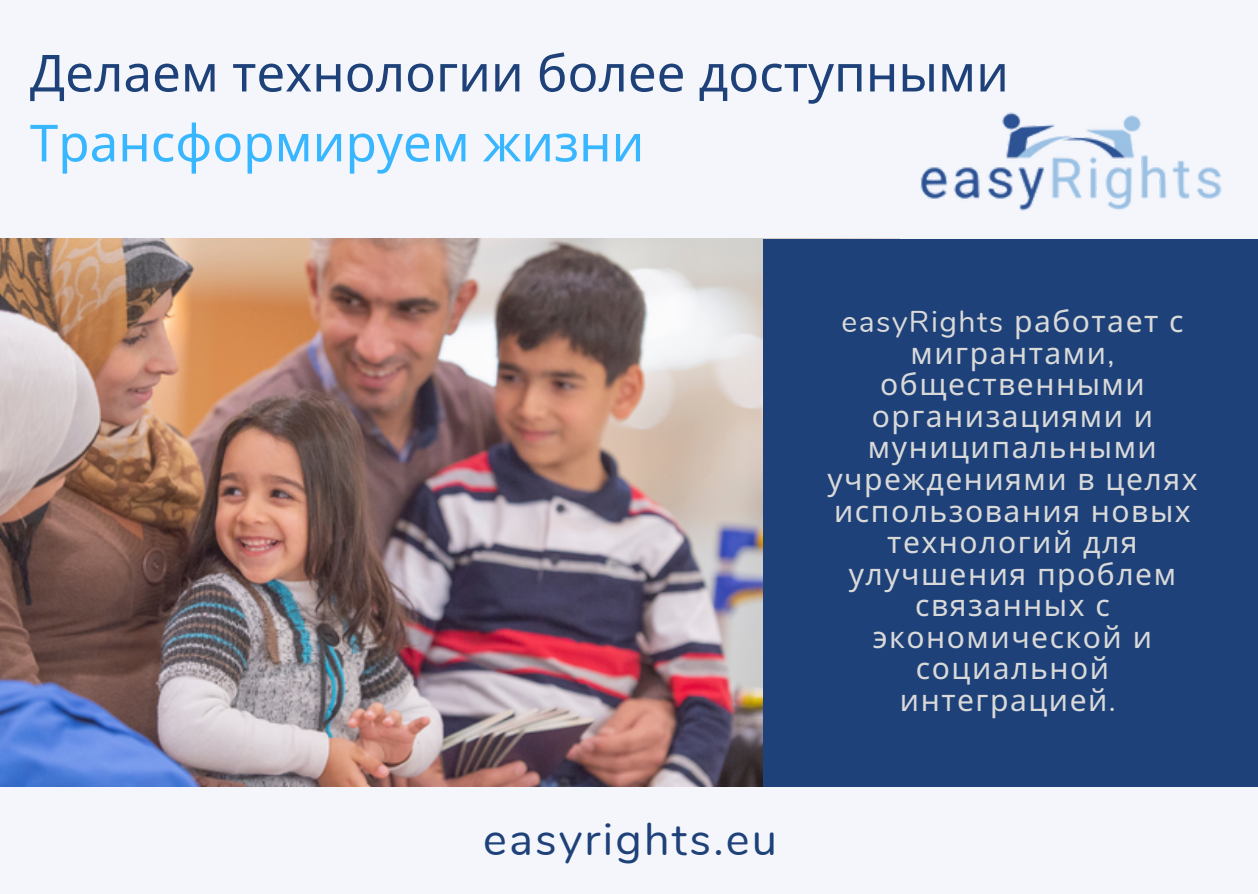
<style>
.page{position:relative;width:1258px;height:894px;background:#fff}
.page>*{position:absolute;margin:0;border:0;box-sizing:border-box;transform-origin:0 0}
.t1{font:51px "Noto Sans";color:#1d4178}
.t2{font:51px "Noto Sans";color:#38b6ff}
.t3{font:45px "Nunito";letter-spacing:.05em;color:#1d4178}
.t4{font:30px/31.5px "Noto Sans";letter-spacing:.05em;color:#d9d9d9;text-align:center}
.s1{font-family:"Nunito"}
</style>
<div class="page">
<div style="left:0;top:0;width:1258px;height:893px;background:#f4f6fc"></div>
<img style="left:0;top:238px;width:763px;height:548px">
<div style="left:763px;top:238px;width:495px;height:548px;background:#1d4178"></div>
<img style="left:920px;top:112px;width:302px;height:99px">
<p class="t1" style="left:30px;top:37px;width:980px">Делаем технологии более доступными</p>
<p class="t2" style="left:30px;top:107px;width:616px">Трансформируем жизни</p>
<p class="t3" style="left:483px;top:809px;width:296px">easyrights.eu</p>
<p class="t4" style="left:827px;top:304px;width:372px"><span class="s1">easyRights</span> работает с мигрантами<span class="s1">, </span>общественными организациями и муниципальными учреждениями в целях использования новых технологий для улучшения проблем связанных с экономической и социальной интеграцией<span class="s1">.</span></p>
</div>
